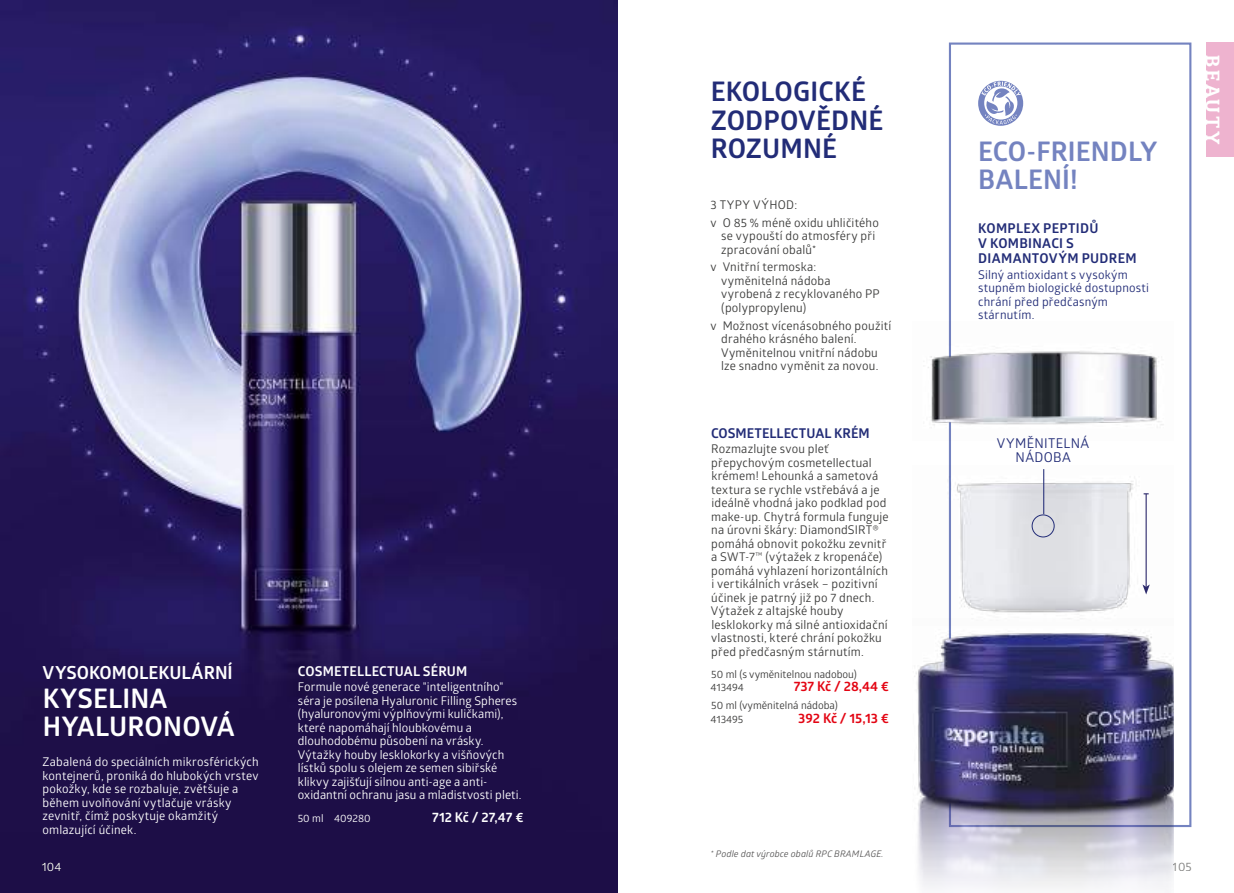
<style>
.page{position:relative;width:1234px;height:893px;background:#fff}
.page>*{position:absolute;margin:0;border:0;box-sizing:border-box;transform-origin:0 0}
.t1{font:27px/28.5px "Glober M Bold";letter-spacing:.005em;color:#222c77}
.t2{font:27px/28.5px "Glober M Bold";letter-spacing:.005em;color:#7483c0}
.t3{font:27px/28.5px "Glober M Bold";letter-spacing:.005em;color:#fff}
.t4{font:700 19.5px "Synerga Pro M";letter-spacing:.14em;color:#fff}
.t5{font:18px "Glober M Bold";color:#fff}
.t6{font:13.5px/15px "Glober M Bold";letter-spacing:.02em;color:#222c77}
.t7{font:13.5px "Glober M Bold";letter-spacing:.01em;color:#fff}
.t8{font:13.5px "Glober M Bold";color:#e30513}
.t9{font:13.5px/13.5px "Glober M Regular";letter-spacing:.025em;color:#222c77;text-align:center}
.t10{font:12px/13.5px "Glober M Regular";letter-spacing:.02em;color:#3c3c3b}
.t11{font:12px/13.5px "Glober M Regular";letter-spacing:.01em;color:#fff}
.t12{font:12px/13.5px "Glober M Regular";letter-spacing:.02em;color:#222c77}
.t13{font:12px "Glober M Regular";color:#80807f}
.t14{font:10.5px/13.5px "Glober M Regular";color:#3c3c3b}
.t15{font:10.5px "Glober M Regular";color:#fff}
.t16{font:italic 9px "Glober M Regular";letter-spacing:.025em;color:#575656}
</style>
<div class="page">
<div style="left:0;top:0;width:617px;height:893px;background:#1d0e47"></div>
<img style="left:0;top:0;width:617px;height:678px">
<div style="left:948px;top:43px;width:243px;height:784px;border:2px solid #7483c0"></div>
<img style="left:914px;top:625px;width:259px;height:263px">
<img style="left:948px;top:466px;width:202px;height:159px">
<img style="left:928px;top:322px;width:236px;height:118px">
<div style="left:1031px;top:514px;width:23px;height:23px;border:1px solid #222c77;border-radius:50%"></div>
<hr style="left:1042px;top:469px;width:2px;height:45px;background:#222c77">
<hr style="left:1145px;top:494px;width:1px;height:93px;background:#2d2a6c">
<svg style="left:1142px;top:584px;width:7px;height:10px"></svg>
<svg style="left:978px;top:81px;width:44px;height:45px"></svg>
<div style="left:1205px;top:43px;width:28px;height:114px;background:#eeb3cf"></div>
<h3 class="t5" style="left:43px;top:659px;width:192px">VYSOKOMOLEKULÁRNÍ</h3>
<h1 class="t3" style="left:43px;top:682px;width:194px">KYSELINA<br>HYALURONOVÁ</h1>
<p class="t11" style="left:43px;top:755px;width:218px">Zabalená do speciálních mikrosférických kontejnerů, proniká do hlubokých vrstev pokožky, kde se rozbaluje, zvětšuje a během uvolňování vytlačuje vrásky zevnitř, čímž poskytuje okamžitý omlazující účinek.</p>
<p class="t11" style="left:42px;top:859px;width:21px">104</p>
<p class="t7" style="left:298px;top:660px;width:171px">COSMETELLECTUAL SÉRUM</p>
<p class="t11" style="left:298px;top:679px;width:225px">Formule nové generace "inteligentního" séra je posílena Hyaluronic Filling Spheres (hyaluronovými výplňovými kuličkami), které napomáhají hloubkovému a dlouhodobému působení na vrásky.<br>Výtažky houby lesklokorky a višňových lístků spolu s olejem ze semen sibiřské klikvy zajišťují silnou anti-age a anti&shy;oxidantní ochranu jasu a mladistvosti pleti.</p>
<p class="t15" style="left:298px;top:811px;width:74px">50 ml 409280</p>
<p class="t7" style="left:432px;top:807px;width:93px">712 Kč / 27,47 €</p>
<h1 class="t1" style="left:710px;top:76px;width:174px">EKOLOGICKÉ<br>ZODPOVĚDNÉ<br>ROZUMNÉ</h1>
<p class="t10" style="left:710px;top:195px;width:170px;line-height:17.7px">3 TYPY VÝHOD:<br>ν O 85 % méně oxidu uhličitého</p>
<p class="t10" style="left:721px;top:228px;width:156px">se vypouští do atmosféry při zpracování obalů*</p>
<p class="t10" style="left:721px;top:260px;width:160px;text-indent:-11px">ν Vnitřní termoska: vyměnitelná nádoba vyrobená z recyklovaného PP (polypropylenu)</p>
<p class="t10" style="left:721px;top:318px;width:172px;text-indent:-11px">ν Možnost vícenásobného použití drahého krásného balení.<br>Vyměnitelnou vnitřní nádobu lze snadno vyměnit za novou.</p>
<p class="t6" style="left:711px;top:425px;width:160px">COSMETELLECTUAL KRÉM</p>
<p class="t10" style="left:710px;top:442px;width:179px">Rozmazlujte svou pleť přepychovým cosmetellectual krémem! Lehounká a sametová textura se rychle vstřebává a je ideálně vhodná jako podklad pod make-up. Chytrá formula funguje na úrovni škáry: DiamondSIRT® pomáhá obnovit pokožku zevnitř a SWT-7™ (výtažek z kropenáče) pomáhá vyhlazení horizontálních i vertikálních vrásek – pozitivní účinek je patrný již po 7 dnech.<br>Výtažek z altajské houby lesklokorky má silné antioxidační vlastnosti, které chrání pokožku před předčasným stárnutím.</p>
<p class="t14" style="left:710px;top:667px;width:148px">50 ml (s vyměnitelnou nadobou)<br>413494</p>
<p class="t8" style="left:793px;top:676px;width:97px">737 Kč / 28,44 €</p>
<p class="t14" style="left:710px;top:698px;width:129px">50 ml (vyměnitelná nádoba)<br>413495</p>
<p class="t8" style="left:798px;top:707px;width:92px">392 Kč / 15,13 €</p>
<p class="t16" style="left:710px;top:847px;width:174px">* Podle dat výrobce obalů RPC BRAMLAGE.</p>
<h1 class="t2" style="left:978px;top:135px;width:180px">ECO-FRIENDLY<br>BALENÍ!</h1>
<p class="t6" style="left:977px;top:220px;width:160px">KOMPLEX PEPTIDŮ<br>V KOMBINACI S<br>DIAMANTOVÝM PUDREM</p>
<p class="t12" style="left:977px;top:267px;width:172px">Silný antioxidant s vysokým stupněm biologické dostupnosti chrání před předčasným stárnutím.</p>
<p class="t9" style="left:996px;top:436px;width:94px">VYMĚNITELNÁ<br>NÁDOBA</p>
<h2 class="t4" style="left:1225px;top:55px;width:91px;rotate:90deg">BEAUTY</h2>
<p class="t13" style="left:1172px;top:857px;width:20px">105</p>
</div>
